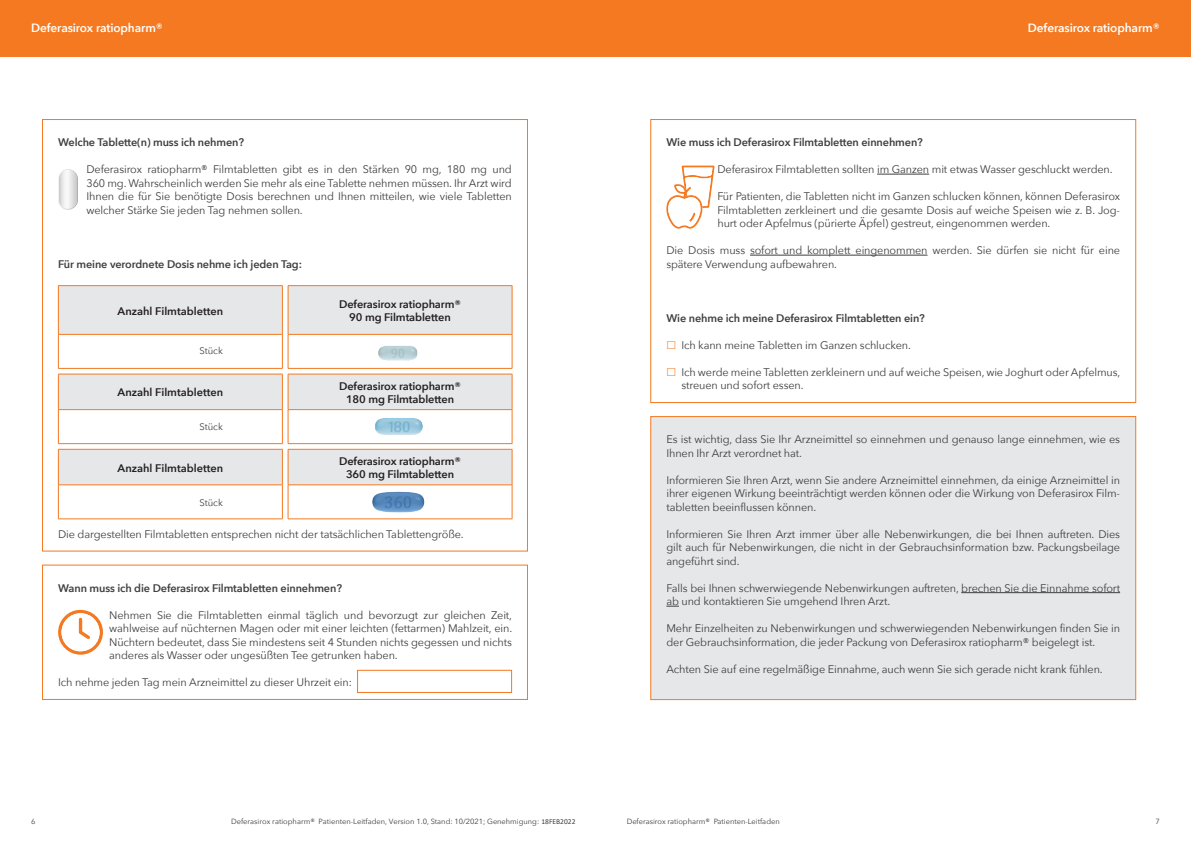
<style>
.page{position:relative;width:1191px;height:842px;background:#fff}
.page>*{position:absolute;margin:0;border:0;box-sizing:border-box;transform-origin:0 0}
.t1{font:600 12px "Avenir Next";letter-spacing:-.01em;color:#fff}
.t2{font:11px/13.5px "Avenir Next";letter-spacing:-.01em;color:#3e3e3f;text-align:justify}
.t3{font:600 11px "Avenir Next";letter-spacing:-.01em;color:#3e3e3f}
.t4{font:600 11px/13.2px "Avenir Next";letter-spacing:-.01em;color:#231f20;text-align:center}
.t5{font:9.5px "Avenir Next";color:#3e3e3f}
.t6{font:7.5px "Avenir Next";color:#3e3e3f}
.s1{font-family:"Calibri"}
</style>
<div class="page">
<div style="left:650px;top:416px;width:486px;height:284px;background:#e6e7e9;border:1px solid #f47921"></div>
<div style="left:0;top:0;width:1191px;height:57px;background:#f47921"></div>
<img style="left:58px;top:169px;width:20px;height:41px">
<div style="left:650px;top:119px;width:486px;height:284px;border:1px solid #f47921"></div>
<div style="left:42px;top:565px;width:486px;height:135px;border:1px solid #f47921"></div>
<svg style="left:58px;top:286px;width:454px;height:233px;fill:#e6e7e9"></svg>
<hr style="left:282px;top:335px;width:1px;height:33px;background:#f47921">
<hr style="left:288px;top:335px;width:1px;height:33px;background:#f47921">
<hr style="left:512px;top:335px;width:1px;height:33px;background:#f47921">
<hr style="left:58px;top:368px;width:225px;height:1px;background:#f47921">
<hr style="left:288px;top:368px;width:224px;height:1px;background:#f47921">
<hr style="left:282px;top:410px;width:1px;height:33px;background:#f47921">
<hr style="left:288px;top:410px;width:1px;height:33px;background:#f47921">
<hr style="left:512px;top:410px;width:1px;height:33px;background:#f47921">
<hr style="left:58px;top:443px;width:225px;height:1px;background:#f47921">
<hr style="left:288px;top:443px;width:224px;height:1px;background:#f47921">
<hr style="left:282px;top:485px;width:1px;height:34px;background:#f47921">
<hr style="left:288px;top:485px;width:1px;height:34px;background:#f47921">
<hr style="left:512px;top:485px;width:1px;height:34px;background:#f47921">
<hr style="left:58px;top:519px;width:225px;height:1px;background:#f47921">
<hr style="left:288px;top:519px;width:224px;height:1px;background:#f47921">
<hr style="left:58px;top:335px;width:1px;height:33px;background:#f47921">
<hr style="left:58px;top:410px;width:1px;height:33px;background:#f47921">
<hr style="left:58px;top:485px;width:1px;height:34px;background:#f47921">
<hr style="left:58px;top:285px;width:225px;height:1px;background:#f47921">
<hr style="left:58px;top:286px;width:1px;height:48px;background:#f47921">
<hr style="left:282px;top:286px;width:1px;height:48px;background:#f47921">
<hr style="left:288px;top:285px;width:224px;height:1px;background:#f47921">
<hr style="left:288px;top:286px;width:1px;height:48px;background:#f47921">
<hr style="left:512px;top:286px;width:1px;height:48px;background:#f47921">
<hr style="left:58px;top:374px;width:225px;height:1px;background:#f47921">
<hr style="left:58px;top:374px;width:1px;height:35px;background:#f47921">
<hr style="left:282px;top:374px;width:1px;height:35px;background:#f47921">
<hr style="left:288px;top:374px;width:224px;height:1px;background:#f47921">
<hr style="left:288px;top:374px;width:1px;height:35px;background:#f47921">
<hr style="left:512px;top:374px;width:1px;height:35px;background:#f47921">
<hr style="left:58px;top:449px;width:225px;height:1px;background:#f47921">
<hr style="left:58px;top:450px;width:1px;height:35px;background:#f47921">
<hr style="left:282px;top:450px;width:1px;height:35px;background:#f47921">
<hr style="left:288px;top:449px;width:224px;height:1px;background:#f47921">
<hr style="left:288px;top:450px;width:1px;height:35px;background:#f47921">
<hr style="left:512px;top:450px;width:1px;height:35px;background:#f47921">
<hr style="left:58px;top:334px;width:225px;height:1px;background:#f47921">
<hr style="left:288px;top:334px;width:224px;height:1px;background:#f47921">
<hr style="left:58px;top:409px;width:225px;height:1px;background:#f47921">
<hr style="left:288px;top:409px;width:224px;height:1px;background:#f47921">
<hr style="left:58px;top:485px;width:225px;height:1px;background:#f47921">
<hr style="left:288px;top:485px;width:224px;height:1px;background:#f47921">
<img style="left:375px;top:343px;width:45px;height:18px">
<img style="left:372px;top:417px;width:53px;height:19px">
<img style="left:372px;top:489px;width:53px;height:25px">
<div style="left:357px;top:670px;width:155px;height:23px;background:#fff;border:1px solid #f47921"></div>
<svg style="left:58px;top:609px;width:45px;height:46px"></svg>
<hr style="left:877px;top:174px;width:52px;height:1px;background:#3e3e3f">
<hr style="left:750px;top:255px;width:177px;height:1px;background:#3e3e3f">
<hr style="left:961px;top:592px;width:159px;height:1px;background:#3e3e3f">
<svg style="left:666px;top:606px;width:13px;height:1px"></svg>
<svg style="left:666px;top:166px;width:48px;height:63px"></svg>
<p class="t1" style="left:31px;top:17px;width:133px">Deferasirox ratiopharm®</p>
<p class="t1" style="left:1028px;top:17px;width:133px">Deferasirox ratiopharm®</p>
<p class="t3" style="left:58px;top:133px;width:187px">Welche Tablette(n) muss ich nehmen?</p>
<p class="t2" style="left:86px;top:162px;width:427px">Deferasirox ratiopharm® Filmtabletten gibt es in den Stärken 90 mg, 180 mg und 360 mg. Wahrscheinlich werden Sie mehr als eine Tablette nehmen müssen. Ihr Arzt wird Ihnen die für Sie benötigte Dosis berechnen und Ihnen mitteilen, wie viele Tabletten welcher Stärke Sie jeden Tag nehmen sollen.</p>
<p class="t3" style="left:58px;top:255px;width:245px">Für meine verordnete Dosis nehme ich jeden Tag:</p>
<p class="t4" style="left:118px;top:304px;width:107px">Anzahl Filmtabletten</p>
<p class="t4" style="left:339px;top:297px;width:124px">Deferasirox ratiopharm®<br>90 mg Filmtabletten</p>
<p class="t5" style="left:199px;top:343px;width:25px">Stück</p>
<p class="t4" style="left:118px;top:386px;width:107px">Anzahl Filmtabletten</p>
<p class="t4" style="left:339px;top:379px;width:124px">Deferasirox ratiopharm®<br>180 mg Filmtabletten</p>
<p class="t5" style="left:199px;top:419px;width:25px">Stück</p>
<p class="t4" style="left:118px;top:461px;width:107px">Anzahl Filmtabletten</p>
<p class="t4" style="left:339px;top:454px;width:124px">Deferasirox ratiopharm®<br>360 mg Filmtabletten</p>
<p class="t5" style="left:199px;top:494px;width:25px">Stück</p>
<p class="t2" style="left:58px;top:527px;width:407px">Die dargestellten Filmtabletten entsprechen nicht der tatsächlichen Tablettengröße.</p>
<p class="t3" style="left:58px;top:579px;width:285px">Wann muss ich die Deferasirox Filmtabletten einnehmen?</p>
<p class="t2" style="left:109px;top:608px;width:404px">Nehmen Sie die Filmtabletten einmal täglich und bevorzugt zur gleichen Zeit, wahlweise auf nüchternen Magen oder mit einer leichten (fettarmen) Mahlzeit, ein.<br>Nüchtern bedeutet, dass Sie mindestens seit 4 Stunden nichts gegessen und nichts anderes als Wasser oder ungesüßten Tee getrunken haben.</p>
<p class="t2" style="left:58px;top:675px;width:295px">Ich nehme jeden Tag mein Arzneimittel zu dieser Uhrzeit ein:</p>
<p class="t3" style="left:666px;top:133px;width:258px">Wie muss ich Deferasirox Filmtabletten einnehmen?</p>
<p class="t2" style="left:717px;top:162px;width:397px">Deferasirox Filmtabletten sollten im Ganzen mit etwas Wasser geschluckt werden.</p>
<p class="t2" style="left:717px;top:189px;width:404px">Für Patienten, die Tabletten nicht im Ganzen schlucken können, können Deferasirox Filmtabletten zerkleinert und die gesamte Dosis auf weiche Speisen wie z. B. Jog&shy;hurt oder Apfelmus (pürierte Äpfel) gestreut, eingenommen werden.</p>
<p class="t2" style="left:666px;top:243px;width:455px">Die Dosis muss sofort und komplett eingenommen werden. Sie dürfen sie nicht für eine spätere Verwendung aufbewahren.</p>
<p class="t3" style="left:666px;top:309px;width:260px">Wie nehme ich meine Deferasirox Filmtabletten ein?</p>
<p class="t2" style="left:681px;top:338px;width:231px">Ich kann meine Tabletten im Ganzen schlucken.</p>
<p class="t2" style="left:681px;top:365px;width:440px">Ich werde meine Tabletten zerkleinern und auf weiche Speisen, wie Joghurt oder Apfelmus, streuen und sofort essen.</p>
<p class="t2" style="left:666px;top:432px;width:455px">Es ist wichtig, dass Sie Ihr Arzneimittel so einnehmen und genauso lange einnehmen, wie es<br>Ihnen Ihr Arzt verordnet hat.</p>
<p class="t2" style="left:666px;top:473px;width:455px">Informieren Sie Ihren Arzt, wenn Sie andere Arzneimittel einnehmen, da einige Arzneimittel in ihrer eigenen Wirkung beeinträchtigt werden können oder die Wirkung von Deferasirox Film&shy;tabletten beeinflussen können.</p>
<p class="t2" style="left:666px;top:527px;width:455px">Informieren Sie Ihren Arzt immer über alle Nebenwirkungen, die bei Ihnen auftreten. Dies gilt auch für Nebenwirkungen, die nicht in der Gebrauchsinformation bzw. Packungsbeilage angeführt sind.</p>
<p class="t2" style="left:666px;top:581px;width:455px">Falls bei Ihnen schwerwiegende Nebenwirkungen auftreten, brechen Sie die Einnahme sofort ab und kontaktieren Sie umgehend Ihren Arzt.</p>
<p class="t2" style="left:666px;top:621px;width:455px">Mehr Einzelheiten zu Nebenwirkungen und schwerwiegenden Nebenwirkungen finden Sie in der Gebrauchsinformation, die jeder Packung von Deferasirox ratiopharm® beigelegt ist.</p>
<p class="t2" style="left:666px;top:662px;width:438px">Achten Sie auf eine regelmäßige Einnahme, auch wenn Sie sich gerade nicht krank fühlen.</p>
<p class="t6" style="left:31px;top:815px;width:6px">6</p>
<p class="t6" style="left:231px;top:815px;width:346px">Deferasirox ratiopharm® Patienten-Leitfaden, Version 1.0, Stand: 10/2021; Genehmigung: <span class="s1">18FEB2022</span></p>
<p class="t6" style="left:626px;top:815px;width:155px">Deferasirox ratiopharm® Patienten-Leitfaden</p>
<p class="t6" style="left:1155px;top:815px;width:6px">7</p>
</div>
